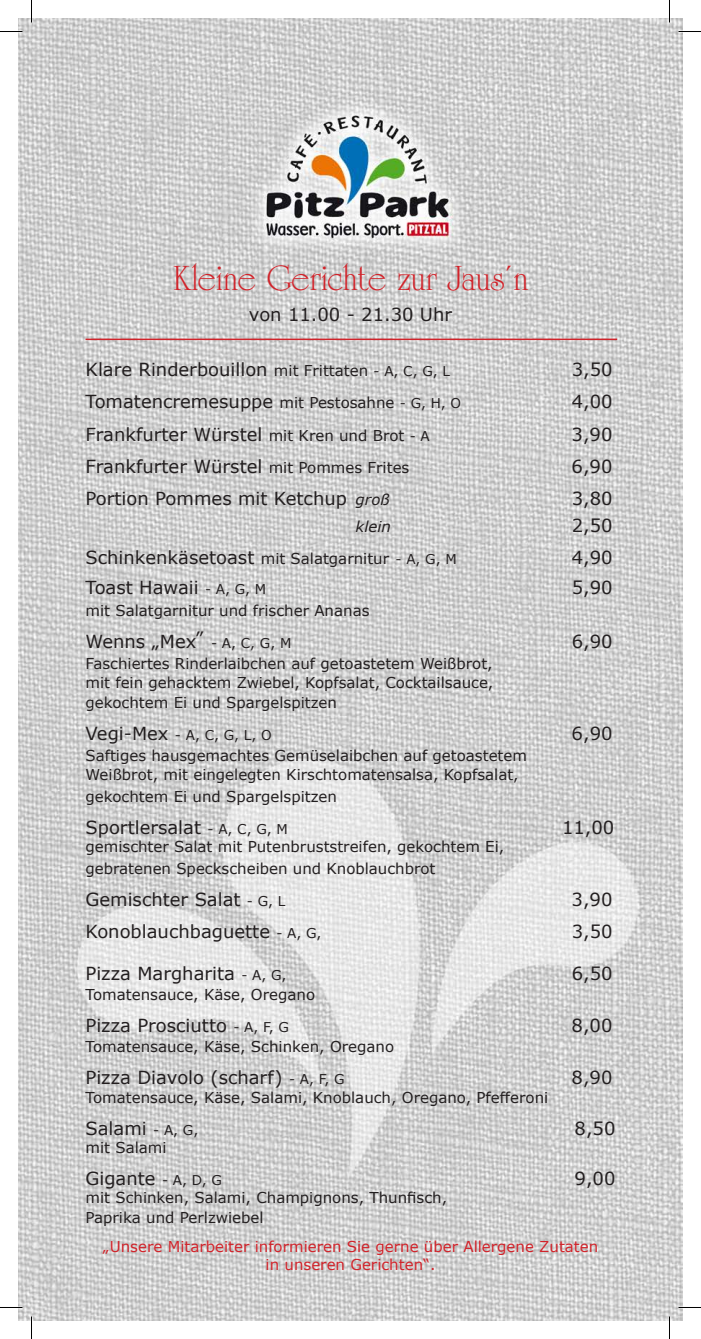
<style>
.page{position:relative;width:701px;height:1339px;background:#fff}
.page>*{position:absolute;margin:0;border:0;box-sizing:border-box;transform-origin:0 0}
.t1{font:37.5px "University Roman";color:#d1232a}
.t2{font:18px "Verdana";color:#231f20}
.t3{font:15px "Verdana";color:#231f20}
.t4{font:15px "Verdana";color:#d1232a}
.t5{font:italic 15px "Verdana";color:#231f20}
.t6{font:13.5px "Verdana";color:#231f20}
.s1{font-size:15px}
.s2{font-size:13.5px}
.s3{font-style:italic;font-size:15px}
.s4{font-size:18px}
</style>
<div class="page">
<img style="left:19px;top:19px;width:663px;height:1301px">
<hr style="left:86px;top:338px;width:531px;height:2px;background:#d1232a">
<hr style="left:0;top:1306px;width:22px;height:2px;background:#fff">
<hr style="left:678px;top:1306px;width:23px;height:2px;background:#fff">
<hr style="left:668px;top:0;width:2px;height:23px;background:#fff">
<hr style="left:668px;top:1316px;width:2px;height:23px;background:#fff">
<svg style="left:0;top:31px;width:22px;height:1px"></svg>
<svg style="left:678px;top:31px;width:23px;height:1px"></svg>
<svg style="left:0;top:1307px;width:22px;height:1px"></svg>
<svg style="left:678px;top:1307px;width:23px;height:1px"></svg>
<svg style="left:31px;top:0;width:1px;height:23px"></svg>
<svg style="left:31px;top:1316px;width:1px;height:23px"></svg>
<svg style="left:669px;top:0;width:1px;height:23px"></svg>
<svg style="left:669px;top:1316px;width:1px;height:23px"></svg>
<p class="t1" style="left:173px;top:256px;width:357px">Kleine Gerichte zur Jaus´n</p>
<p class="t2" style="left:249px;top:303px;width:205px">von 11.00 - 21.30 Uhr</p>
<p class="t2" style="left:86px;top:358px;width:366px">Klare Rinderbouillon <span class="s1">mit Frittaten</span> <span class="s2">- A, C, G, L</span></p>
<p class="t2" style="left:572px;top:358px;width:42px">3,50</p>
<p class="t2" style="left:86px;top:390px;width:377px">Tomatencremesuppe <span class="s1">mit Pestosahne</span> <span class="s2">- G, H, O</span></p>
<p class="t2" style="left:572px;top:390px;width:42px">4,00</p>
<p class="t2" style="left:86px;top:422px;width:346px">Frankfurter Würstel <span class="s1">mit Kren und Brot</span> <span class="s2">- A</span></p>
<p class="t2" style="left:571px;top:422px;width:42px">3,90</p>
<p class="t2" style="left:86px;top:455px;width:325px">Frankfurter Würstel <span class="s1">mit Pommes Frites</span></p>
<p class="t2" style="left:571px;top:455px;width:42px">6,90</p>
<p class="t2" style="left:86px;top:487px;width:306px">Portion Pommes mit Ketchup <span class="s3">groß</span></p>
<p class="t2" style="left:572px;top:487px;width:42px">3,80</p>
<p class="t5" style="left:356px;top:517px;width:37px">klein</p>
<p class="t2" style="left:572px;top:514px;width:42px">2,50</p>
<p class="t2" style="left:86px;top:546px;width:373px">Schinkenkäsetoast <span class="s1">mit Salatgarnitur</span> <span class="s2">- A, G, M</span></p>
<p class="t2" style="left:572px;top:546px;width:42px">4,90</p>
<p class="t2" style="left:86px;top:576px;width:182px">Toast Hawaii <span class="s2">- A, G, M</span></p>
<p class="t2" style="left:572px;top:576px;width:42px">5,90</p>
<p class="t3" style="left:86px;top:600px;width:285px">mit Salatgarnitur und frischer Ananas</p>
<p class="t2" style="left:86px;top:629px;width:112px">Wenns „Mex</p>
<p class="t2" style="left:196px;top:616px;width:10px">„</p>
<p class="t6" style="left:211px;top:634px;width:82px">- A, C, G, M</p>
<p class="t2" style="left:572px;top:629px;width:42px">6,90</p>
<p class="t3" style="left:86px;top:653px;width:409px">Faschiertes Rinderlaibchen auf getoastetem Weißbrot,</p>
<p class="t3" style="left:86px;top:673px;width:409px">mit fein gehacktem Zwiebel, Kopfsalat, Cocktailsauce,</p>
<p class="t3" style="left:86px;top:692px;width:253px">gekochtem Ei und Spargelspitzen</p>
<p class="t6" style="left:86px;top:726px;width:188px"><span class="s4">Vegi-Mex</span> - A, C, G, L, O</p>
<p class="t2" style="left:571px;top:722px;width:42px">6,90</p>
<p class="t3" style="left:86px;top:746px;width:443px">Saftiges hausgemachtes Gemüselaibchen auf getoastetem</p>
<p class="t3" style="left:86px;top:765px;width:435px">Weißbrot, mit eingelegten Kirschtomatensalsa, Kopfsalat,</p>
<p class="t3" style="left:86px;top:787px;width:253px">gekochtem Ei und Spargelspitzen</p>
<p class="t2" style="left:86px;top:816px;width:204px">Sportlersalat <span class="s2">- A, C, G, M</span></p>
<p class="t2" style="left:562px;top:816px;width:54px">11,00</p>
<p class="t3" style="left:86px;top:837px;width:420px">gemischter Salat mit Putenbruststreifen, gekochtem Ei,</p>
<p class="t3" style="left:86px;top:858px;width:351px">gebratenen Speckscheiben und Knoblauchbrot</p>
<p class="t2" style="left:86px;top:887px;width:201px">Gemischter Salat <span class="s2">- G, L</span></p>
<p class="t2" style="left:571px;top:887px;width:42px">3,90</p>
<p class="t2" style="left:86px;top:920px;width:237px">Konoblauchbaguette <span class="s2">- A, G,</span></p>
<p class="t2" style="left:572px;top:920px;width:42px">3,50</p>
<p class="t2" style="left:86px;top:962px;width:202px">Pizza Margharita <span class="s2">- A, G,</span></p>
<p class="t2" style="left:572px;top:962px;width:42px">6,50</p>
<p class="t3" style="left:86px;top:985px;width:231px">Tomatensauce, Käse, Oregano</p>
<p class="t2" style="left:86px;top:1014px;width:205px">Pizza Prosciutto <span class="s2">- A, F, G</span></p>
<p class="t2" style="left:571px;top:1014px;width:42px">8,00</p>
<p class="t3" style="left:86px;top:1036px;width:310px">Tomatensauce, Käse, Schinken, Oregano</p>
<p class="t2" style="left:86px;top:1065px;width:261px">Pizza Diavolo (scharf) <span class="s2">- A, F, G</span></p>
<p class="t2" style="left:571px;top:1065px;width:42px">8,90</p>
<p class="t3" style="left:86px;top:1088px;width:464px">Tomatensauce, Käse, Salami, Knoblauch, Oregano, Pfefferoni</p>
<p class="t2" style="left:86px;top:1117px;width:114px">Salami <span class="s2">- A, G,</span></p>
<p class="t2" style="left:574px;top:1117px;width:42px">8,50</p>
<p class="t3" style="left:86px;top:1138px;width:82px">mit Salami</p>
<p class="t2" style="left:86px;top:1167px;width:138px">Gigante <span class="s2">- A, D, G</span></p>
<p class="t2" style="left:574px;top:1167px;width:42px">9,00</p>
<p class="t3" style="left:86px;top:1188px;width:363px">mit Schinken, Salami, Champignons, Thunfisch,</p>
<p class="t3" style="left:86px;top:1208px;width:180px">Paprika und Perlzwiebel</p>
<p class="t4" style="left:103px;top:1236px;width:497px">„Unsere Mitarbeiter informieren Sie gerne über Allergene Zutaten</p>
<p class="t4" style="left:266px;top:1254px;width:171px">in unseren Gerichten“.</p>
</div>
